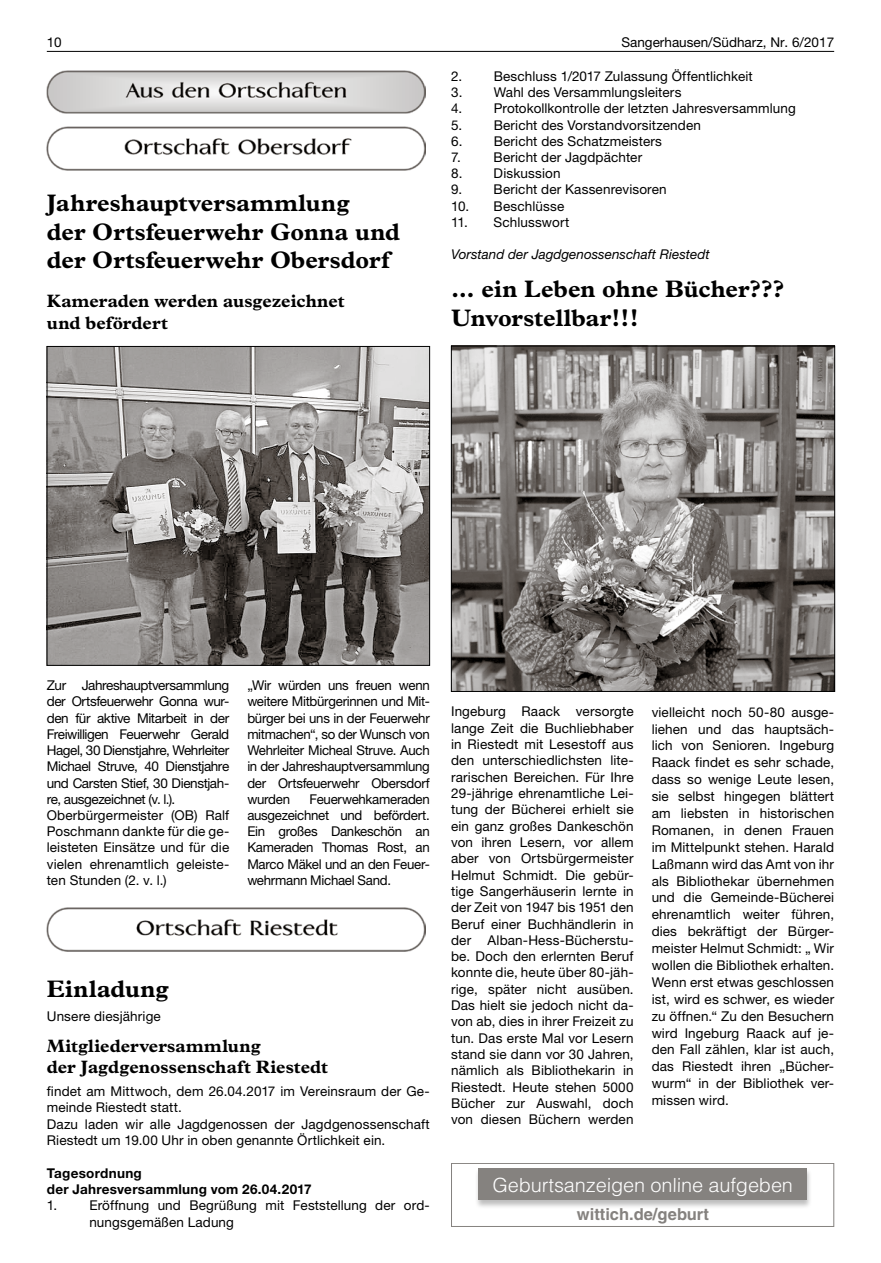
<style>
.page{position:relative;width:881px;height:1263px;background:#fff}
.page>*{position:absolute;margin:0;border:0;box-sizing:border-box;transform-origin:0 0}
.t1{font:700 24px/28.8px "Plantin";color:#000}
.t2{font:300 19.5px "Helvetica LT";color:#fff}
.t3{font:700 18px/21.6px "Plantin";letter-spacing:.005em;color:#000}
.t4{font:700 16.5px "Helvetica LT";color:#85827f}
.t5{font:13.5px/16.4px "Helvetica Neue LT";letter-spacing:.005em;color:#000;text-align:justify}
.t6{font:13.5px/16.2px "Helvetica Neue LT";letter-spacing:-.025em;color:#000}
.t7{font:700 13.5px/16.4px "Helvetica Neue LT";letter-spacing:.02em;color:#000}
.t8{font:italic 13.5px "Helvetica Neue LT";color:#000}
</style>
<div class="page">
<hr style="left:47px;top:51px;width:786px;height:1px;background:#000">
<img style="left:47px;top:70px;width:378px;height:43px">
<img style="left:47px;top:127px;width:378px;height:44px">
<img style="left:49px;top:348px;width:378px;height:316px">
<div style="left:47px;top:346px;width:382px;height:320px;border:1px solid #000"></div>
<img style="left:47px;top:907px;width:378px;height:44px">
<img style="left:453px;top:348px;width:379px;height:342px">
<div style="left:451px;top:346px;width:383px;height:346px;border:1px solid #000"></div>
<div style="left:474px;top:1168px;width:337px;height:41px;background:#000;opacity:.26"></div>
<div style="left:478px;top:1168px;width:328px;height:32px;background:#85827f"></div>
<div style="left:451px;top:1163px;width:382px;height:64px;border:1px solid #85827f"></div>
<p class="t5" style="left:47px;top:34px;width:17px">10</p>
<p class="t5" style="left:621px;top:34px;width:214px">Sangerhausen/Südharz, Nr. 6/2017</p>
<p class="t5" style="left:451px;top:68px;width:303px">2. Beschluss 1/2017 Zulassung Öffentlichkeit</p>
<p class="t5" style="left:451px;top:84px;width:232px">3. Wahl des Versammlungsleiters</p>
<p class="t5" style="left:451px;top:100px;width:346px">4. Protokollkontrolle der letzten Jahresversammlung</p>
<p class="t5" style="left:451px;top:116px;width:251px">5. Bericht des Vorstandvorsitzenden</p>
<p class="t5" style="left:451px;top:133px;width:212px">6. Bericht des Schatzmeisters<br>7.</p>
<p class="t5" style="left:493px;top:149px;width:150px">Bericht der Jagdpächter</p>
<p class="t5" style="left:451px;top:165px;width:111px">8. Diskussion</p>
<p class="t5" style="left:451px;top:181px;width:217px">9. Bericht der Kassenrevisoren</p>
<p class="t5" style="left:451px;top:198px;width:115px">10. Beschlüsse</p>
<p class="t5" style="left:451px;top:214px;width:120px">11. Schlusswort</p>
<p class="t8" style="left:451px;top:246px;width:260px">Vorstand der Jagdgenossenschaft Riestedt</p>
<h1 class="t1" style="left:47px;top:188px;width:354px">Jahreshauptversammlung<br>der Ortsfeuerwehr Gonna und der Ortsfeuerwehr Obersdorf</h1>
<h3 class="t3" style="left:47px;top:290px;width:299px">Kameraden werden ausgezeichnet und befördert</h3>
<h1 class="t1" style="left:451px;top:274px;width:335px">... ein Leben ohne Bücher???<br>Unvorstellbar!!!</h1>
<p class="t6" style="left:47px;top:677px;width:184px">Zur Jahreshauptversammlung der Ortsfeuerwehr Gonna wur&shy;den für aktive Mitarbeit in der<br>Freiwilligen Feuerwehr Gerald<br>Hagel, 30 Dienstjahre, Wehrleiter<br>Michael Struve, 40 Dienstjahre und Carsten Stief, 30 Dienstjah&shy;re, ausgezeichnet (v. l.).<br>Oberbürgermeister (OB) Ralf<br>Poschmann dankte für die ge&shy;leisteten Einsätze und für die vielen ehrenamtlich geleiste&shy;ten Stunden (2. v. l.)</p>
<p class="t5" style="left:247px;top:677px;width:184px">„Wir würden uns freuen wenn weitere Mitbürgerinnen und Mit&shy;bürger bei uns in der Feuerwehr mitmachen“, so der Wunsch von Wehrleiter Micheal Struve. Auch in der Jahreshauptversammlung der Ortsfeuerwehr Obersdorf wurden</p>
<p class="t5" style="left:247px;top:791px;width:184px;text-indent:62px">Feuerwehkameraden ausgezeichnet und befördert.<br>Ein großes Dankeschön an Kameraden Thomas Rost, an Marco Mäkel und an den Feuer&shy;wehrmann Michael Sand.</p>
<h1 class="t1" style="left:47px;top:974px;width:123px">Einladung</h1>
<p class="t5" style="left:47px;top:1008px;width:115px">Unsere diesjährige</p>
<h3 class="t3" style="left:47px;top:1034px;width:282px">Mitgliederversammlung<br>der Jagdgenossenschaft Riestedt</h3>
<p class="t5" style="left:47px;top:1083px;width:384px;text-align:left">findet am Mittwoch, dem 26.04.2017 im Vereinsraum der Ge&shy;meinde Riestedt statt.<br>Dazu laden wir alle Jagdgenossen der Jagdgenossenschaft Riestedt um 19.00 Uhr in oben genannte Örtlichkeit ein.</p>
<p class="t7" style="left:47px;top:1164px;width:266px">Tagesordnung<br>der Jahresversammlung vom 26.04.2017</p>
<p class="t5" style="left:89px;top:1197px;width:342px;text-indent:-43px">1. Eröffnung und Begrüßung mit Feststellung der ord&shy;nungsgemäßen Ladung</p>
<p class="t5" style="left:451px;top:703px;width:184px">Ingeburg Raack versorgte lange Zeit die Buchliebhaber in Riestedt mit Lesestoff aus den unterschiedlichsten lite&shy;rarischen Bereichen. Für Ihre 29-jährige ehrenamtliche Lei&shy;tung der Bücherei erhielt sie ein ganz großes Dankeschön von ihren Lesern, vor allem aber von Ortsbürgermeister Helmut Schmidt. Die gebür&shy;tige Sangerhäuserin lernte in der Zeit von 1947 bis 1951 den Beruf einer Buchhändlerin in der Alban-Hess-Bücherstu&shy;be. Doch den erlernten Beruf konnte die, heute über 80-jäh&shy;rige, später nicht ausüben.<br>Das hielt sie jedoch nicht da&shy;von ab, dies in ihrer Freizeit zu tun. Das erste Mal vor Lesern stand sie dann vor 30 Jahren, nämlich als Bibliothekarin in Riestedt. Heute stehen 5000<br>Bücher zur Auswahl, doch von diesen Büchern werden</p>
<p class="t5" style="left:651px;top:703px;width:184px;line-height:17px">vielleicht noch 50-80 ausge&shy;liehen und das hauptsäch&shy;lich von Senioren. Ingeburg Raack findet es sehr schade, dass so wenige Leute lesen, sie selbst hingegen blättert am liebsten in historischen Romanen, in denen Frauen im Mittelpunkt stehen. Harald Laßmann wird das Amt von ihr als Bibliothekar übernehmen und die Gemeinde-Bücherei ehrenamtlich weiter führen, dies bekräftigt der Bürger&shy;meister Helmut Schmidt: „ Wir wollen die Bibliothek erhalten.<br>Wenn erst etwas geschlossen ist, wird es schwer, es wieder zu öffnen.“ Zu den Besuchern wird Ingeburg Raack auf je&shy;den Fall zählen, klar ist auch, das Riestedt ihren „Bücher&shy;wurm“ in der Bibliothek ver&shy;missen wird.</p>
<h2 class="t2" style="left:492px;top:1173px;width:302px">Geburtsanzeigen online aufgeben</h2>
<p class="t4" style="left:576px;top:1204px;width:134px">wittich.de/geburt</p>
</div>
